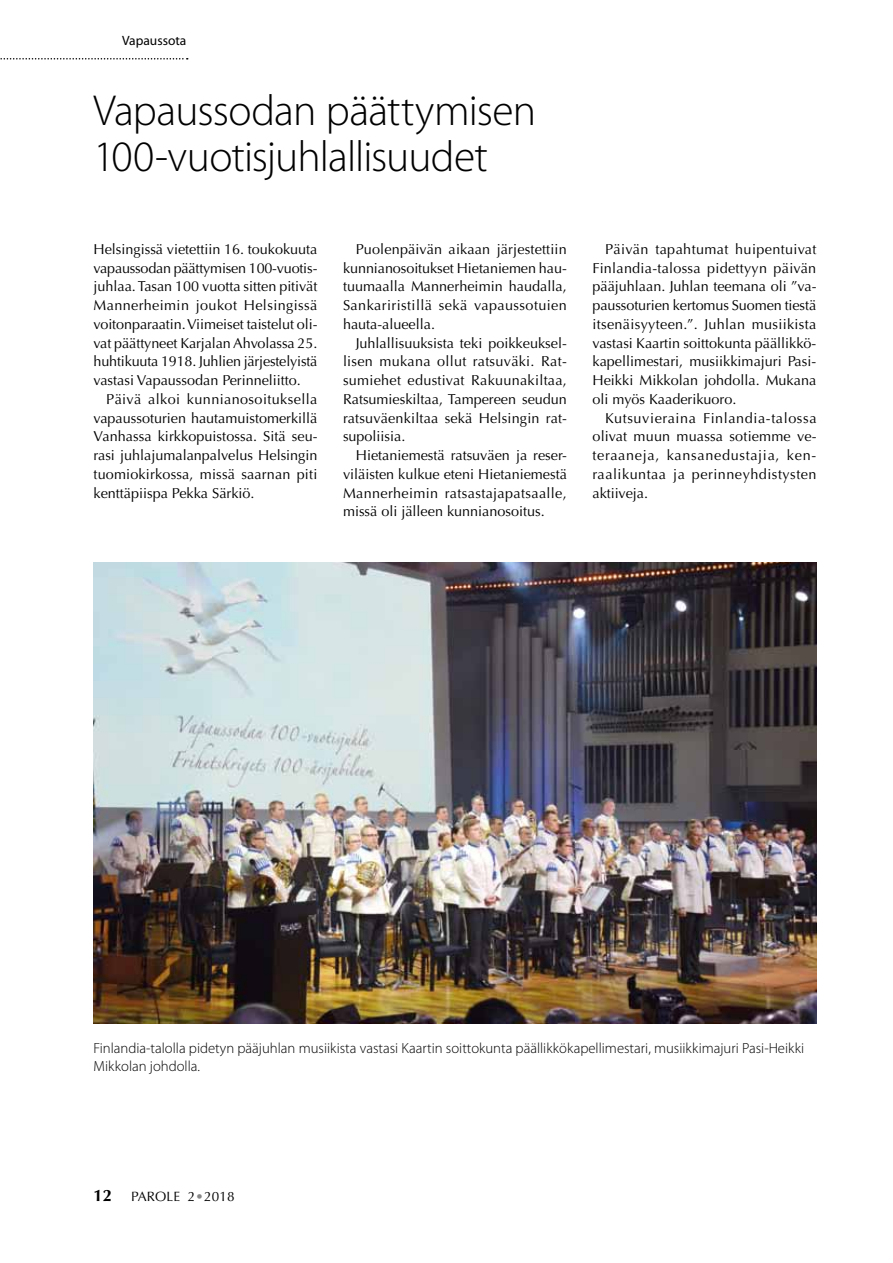
<style>
.page{position:relative;width:893px;height:1263px;background:#fff}
.page>*{position:absolute;margin:0;border:0;box-sizing:border-box;transform-origin:0 0}
.t1{font:300 43.5px/46.5px "Myriad Pro";letter-spacing:-.02em;color:#000}
.t2{font:700 16.5px "Optima";color:#000}
.t3{font:300 14.7px/18.8px "Myriad Pro";color:#000}
.t4{font:14.4px/18.8px "Optima";color:#000;text-align:justify}
.t5{font:13.5px "Optima";letter-spacing:.005em;color:#000}
.t6{font:13.5px "Myriad Pro";color:#000}
.s1{color:#878787}
</style>
<div class="page">
<svg style="left:0;top:58px;width:188px;height:2px"></svg>
<img style="left:94px;top:562px;width:722px;height:462px">
<p class="t6" style="left:122px;top:32px;width:66px">Vapaussota</p>
<h1 class="t1" style="left:94px;top:88px;width:444px">Vapaussodan päättymisen<br>100-vuotisjuhlallisuudet</h1>
<p class="t4" style="left:94px;top:240px;width:225px">Helsingissä vietettiin 16. toukokuuta vapaussodan päättymisen 100-vuotis&shy;juhlaa. Tasan 100 vuotta sitten pitivät Mannerheimin joukot Helsingissä voitonparaatin. Viimeiset taistelut oli&shy;vat päättyneet Karjalan Ahvolassa 25. huhtikuuta 1918. Juhlien järjestelyistä vastasi Vapaussodan Perinneliitto.</p>
<p class="t4" style="left:94px;top:390px;width:226px;text-indent:13px">Päivä alkoi kunnianosoituksella vapaussoturien hautamuistomerkillä Vanhassa kirkkopuistossa. Sitä seu&shy;rasi juhlajumalanpalvelus Helsingin tuomiokirkossa, missä saarnan piti kenttäpiispa Pekka Särkiö.</p>
<p class="t4" style="left:343px;top:240px;width:225px;text-indent:13px">Puolenpäivän aikaan järjestettiin kunnianosoitukset Hietaniemen hau&shy;tuumaalla Mannerheimin haudalla, Sankariristillä sekä vapaussotuien hauta-alueella.</p>
<p class="t4" style="left:343px;top:333px;width:226px;text-indent:13px">Juhlallisuuksista teki poikkeuksel&shy;lisen mukana ollut ratsuväki. Rat&shy;sumiehet edustivat Rakuunakiltaa, Ratsumieskiltaa, Tampereen seudun ratsuväenkiltaa sekä Helsingin rat&shy;supoliisia.</p>
<p class="t4" style="left:343px;top:446px;width:225px;text-indent:13px">Hietaniemestä ratsuväen ja reser&shy;viläisten kulkue eteni Hietaniemestä Mannerheimin ratsastajapatsaalle, missä oli jälleen kunnianosoitus.</p>
<p class="t4" style="left:592px;top:240px;width:226px;text-indent:13px">Päivän tapahtumat huipentuivat Finlandia-talossa pidettyyn päivän pääjuhlaan. Juhlan teemana oli ”va&shy;paussoturien kertomus Suomen tiestä itsenäisyyteen.”. Juhlan musiikista vastasi Kaartin soittokunta päällikkö&shy;kapellimestari, musiikkimajuri Pasi-Heikki Mikkolan johdolla. Mukana oli myös Kaaderikuoro.</p>
<p class="t4" style="left:592px;top:408px;width:226px;text-indent:13px">Kutsuvieraina Finlandia-talossa olivat muun muassa sotiemme ve&shy;teraaneja, kansanedustajia, ken&shy;raalikuntaa ja perinneyhdistysten aktiiveja.</p>
<p class="t3" style="left:94px;top:1039px;width:712px">Finlandia-talolla pidetyn pääjuhlan musiikista vastasi Kaartin soittokunta päällikkökapellimestari, musiikkimajuri Pasi-Heikki<br>Mikkolan johdolla.</p>
<p class="t2" style="left:94px;top:1186px;width:20px">12</p>
<p class="t5" style="left:131px;top:1189px;width:105px">PAROLE 2<span class="s1">•</span> 2018</p>
</div>
